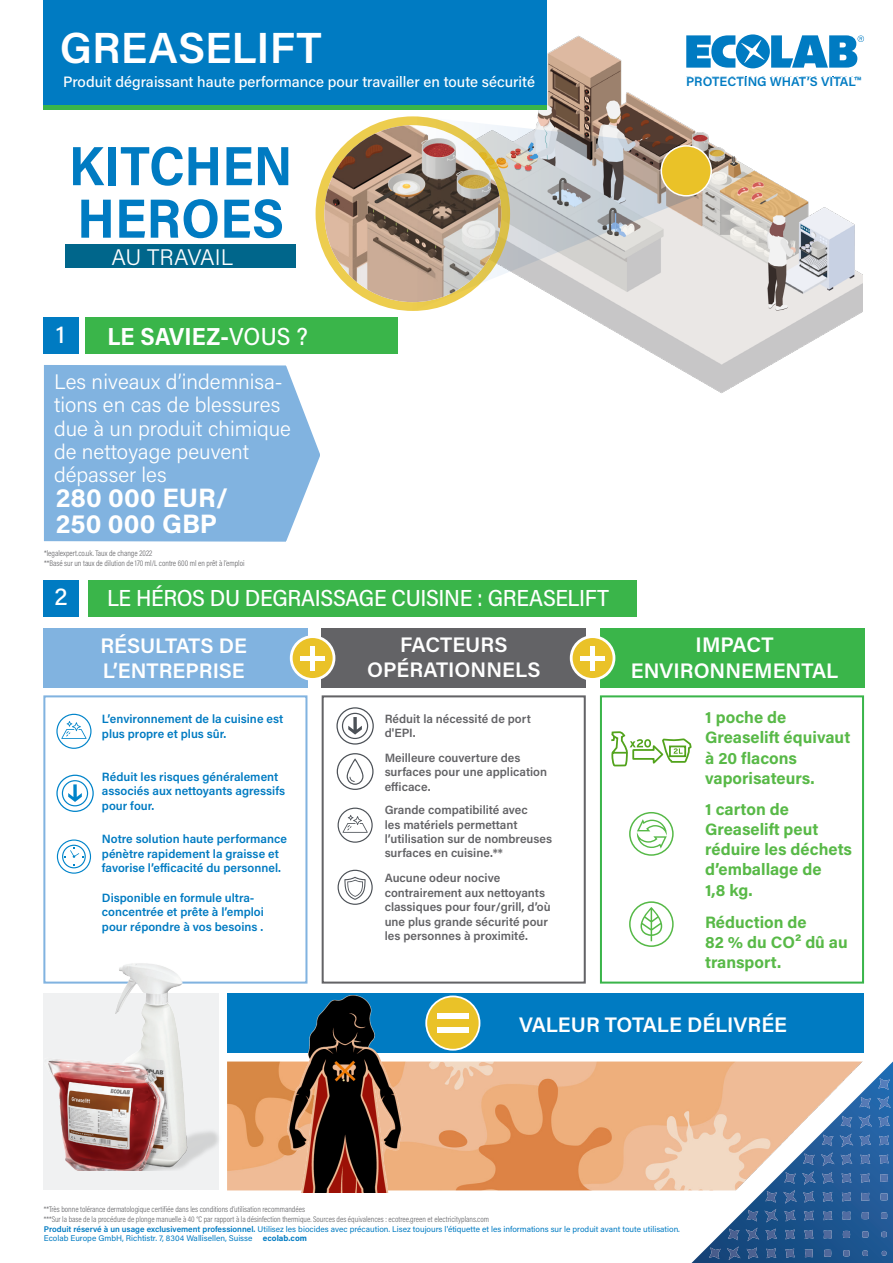
<style>
.page{position:relative;width:893px;height:1263px;background:#fff}
.page>*{position:absolute;margin:0;border:0;box-sizing:border-box;transform-origin:0 0}
.t1{font:700 55.5px/52.5px "Acumin Pro Semi Cond";color:#007bc2}
.t2{font:600 43.5px "Acumin Pro";letter-spacing:.005em;color:#fff}
.t3{font:700 26.7px/25.5px "Acumin Pro";color:#fff}
.t4{font:700 24.75px "Acumin Pro Semi Cond";letter-spacing:.005em;color:#fff}
.t5{font:500 24.75px "Acumin Pro";color:#fff}
.t6{font:500 23.25px "Acumin Pro Semi Cond";letter-spacing:-.015em;color:#fff}
.t7{font:300 22.5px "Acumin Pro";color:#fff}
.t8{font:300 21px/23.2px "Acumin Pro";color:#fff}
.t9{font:600 21px/25.2px "Acumin Pro";color:#fff;text-align:center}
.t10{font:700 16.5px/20.2px "Acumin Pro";color:#58b947}
.t11{font:500 15px "Acumin Pro";color:#fff}
.t12{font:600 12.75px "Acumin Pro";color:#007bc2}
.t13{font:600 12px/14.4px "Acumin Pro";color:#636366}
.t14{font:600 12px/14.4px "Acumin Pro";color:#007bc2}
.t15{font:300 8.25px "Acumin Pro Cond";color:#636366}
.t16{font:8.25px "Acumin Pro";color:#007bc2}
.t17{font:700 8.25px "Acumin Pro";color:#007bc2}
.s1{font-weight:500}
.s2{font-weight:600}
</style>
<div class="page">
<img style="left:379px;top:15px;width:484px;height:378px">
<div style="left:316px;top:116px;width:194px;height:195px;background:#edcd4e;border-radius:50%"></div>
<img style="left:324px;top:125px;width:177px;height:177px;border-radius:88px">
<svg style="left:413px;top:116px;width:282px;height:195px;background:#c3bcb3"></svg>
<div style="left:661px;top:146px;width:50px;height:50px;background:#eac228;border-radius:50%"></div>
<div style="left:661px;top:145px;width:51px;height:52px;border:2px solid #fff;border-radius:50%"></div>
<div style="left:43px;top:993px;width:176px;height:197px;background:#f0f1f2"></div>
<div style="left:44px;top:365px;width:276px;height:177px;background:#81b3e0"></div>
<div style="left:85px;top:318px;width:312px;height:36px;background:#3ab54a"></div>
<div style="left:43px;top:0;width:503px;height:105px;background:#007bc2"></div>
<div style="left:43px;top:105px;width:503px;height:5px;background:#3ab54a"></div>
<svg style="left:686px;top:34px;width:178px;height:34px"></svg>
<svg style="left:691px;top:1061px;width:202px;height:202px"></svg>
<div style="left:65px;top:244px;width:231px;height:24px;background:#00668b"></div>
<div style="left:43px;top:318px;width:36px;height:36px;background:#007bc2"></div>
<div style="left:43px;top:580px;width:36px;height:36px;background:#007bc2"></div>
<div style="left:88px;top:580px;width:548px;height:36px;background:#3ab54a"></div>
<div style="left:43px;top:628px;width:264px;height:60px;background:#81b3e0"></div>
<div style="left:43px;top:695px;width:264px;height:288px;border:2px solid #81b3e0"></div>
<div style="left:600px;top:628px;width:264px;height:60px;background:#3ab54a"></div>
<div style="left:600px;top:695px;width:264px;height:288px;border:2px solid #3ab54a"></div>
<div style="left:322px;top:628px;width:264px;height:60px;background:#636366"></div>
<div style="left:322px;top:695px;width:264px;height:288px;border:2px solid #636366"></div>
<div style="left:227px;top:993px;width:637px;height:60px;background:#007bc2"></div>
<div style="left:291px;top:637px;width:43px;height:42px;background:#eac228;border-radius:50%"></div>
<div style="left:290px;top:635px;width:45px;height:46px;border:3px solid #fff;border-radius:50%"></div>
<div style="left:310px;top:646px;width:5px;height:24px;background:#fff"></div>
<hr style="left:300px;top:656px;width:25px;height:4px;background:#fff">
<div style="left:571px;top:637px;width:43px;height:42px;background:#eac228;border-radius:50%"></div>
<div style="left:570px;top:635px;width:45px;height:46px;border:3px solid #fff;border-radius:50%"></div>
<div style="left:590px;top:646px;width:5px;height:24px;background:#fff"></div>
<hr style="left:580px;top:656px;width:25px;height:4px;background:#fff">
<img style="left:227px;top:1061px;width:655px;height:129px">
<div style="left:426px;top:996px;width:53px;height:54px;background:#eac228;border-radius:50%"></div>
<div style="left:425px;top:995px;width:55px;height:55px;border:2px solid #fff;border-radius:50%"></div>
<div style="left:437px;top:1027px;width:32px;height:5px;background:#fff"></div>
<div style="left:437px;top:1014px;width:32px;height:5px;background:#fff"></div>
<img style="left:288px;top:995px;width:115px;height:197px">
<img style="left:43px;top:951px;width:231px;height:220px">
<svg style="left:338px;top:808px;width:35px;height:35px"></svg>
<svg style="left:56px;top:714px;width:36px;height:35px"></svg>
<svg style="left:338px;top:870px;width:35px;height:35px"></svg>
<svg style="left:57px;top:839px;width:34px;height:35px"></svg>
<svg style="left:337px;top:753px;width:37px;height:37px"></svg>
<svg style="left:629px;top:812px;width:45px;height:44px"></svg>
<svg style="left:56px;top:775px;width:38px;height:37px"></svg>
<svg style="left:336px;top:707px;width:38px;height:38px"></svg>
<svg style="left:611px;top:731px;width:81px;height:36px"></svg>
<svg style="left:629px;top:901px;width:45px;height:46px"></svg>
<div style="left:686px;top:77px;width:186px;height:31px;background:#fff"></div>
<p class="t2" style="left:60px;top:17px;width:263px">GREASELIFT</p>
<p class="t11" style="left:63px;top:71px;width:473px">Produit dégraissant haute performance pour travailler en toute sécurité</p>
<p class="t1" style="left:69px;top:137px;width:225px">KITCHEN<br>HEROES</p>
<p class="t7" style="left:111px;top:241px;width:123px">AU TRAVAIL</p>
<p class="t12" style="left:686px;top:73px;width:176px">PROTECTING WHAT’S VITAL™</p>
<p class="t5" style="left:56px;top:317px;width:11px">1</p>
<p class="t4" style="left:107px;top:319px;width:202px">LE SAVIEZ-<span class="s1">VOUS ?</span></p>
<p class="t8" style="left:54px;top:369px;width:239px">Les niveaux d’indemnisa&shy;tions en cas de blessures due à un produit chimique de nettoyage peuvent dépasser les</p>
<p class="t3" style="left:56px;top:484px;width:174px">280 000 EUR/<br>250 000 GBP</p>
<p class="t15" style="left:44px;top:548px;width:110px">*legalexpert.co.uk. Taux de change 2022</p>
<p class="t15" style="left:44px;top:558px;width:202px">**Basé sur un taux de dilution de 170 ml/L contre 600 ml en prêt à l’emploi</p>
<p class="t6" style="left:107px;top:582px;width:504px">LE HÉROS DU DEGRAISSAGE CUISINE : GREASELIFT</p>
<p class="t9" style="left:100px;top:632px;width:148px;text-align:left">RÉSULTATS DE<br>L’ENTREPRISE</p>
<p class="t9" style="left:367px;top:631px;width:175px">FACTEURS<br>OPÉRATIONNELS</p>
<p class="t9" style="left:631px;top:632px;width:209px">IMPACT<br>ENVIRONNEMENTAL</p>
<p class="t5" style="left:54px;top:579px;width:15px">2</p>
<p class="t14" style="left:102px;top:711px;width:183px">L’environnement de la cuisine est plus propre et plus sûr.</p>
<p class="t14" style="left:102px;top:769px;width:185px">Réduit les risques généralement associés aux nettoyants agressifs pour four.</p>
<p class="t14" style="left:102px;top:831px;width:187px">Notre solution haute performance pénètre rapidement la graisse et favorise l’efficacité du personnel.</p>
<p class="t14" style="left:102px;top:890px;width:163px">Disponible en formule ultra&shy;concentrée et prête à l’emploi pour répondre à vos besoins .</p>
<p class="t13" style="left:385px;top:711px;width:148px">Réduit la nécessité de port d'EPI.</p>
<p class="t13" style="left:385px;top:750px;width:164px">Meilleure couverture des surfaces pour une application efficace.</p>
<p class="t13" style="left:385px;top:802px;width:169px">Grande compatibilité avec<br>les matériels permettant l’utilisation sur de nombreuses surfaces en cuisine.**</p>
<p class="t13" style="left:385px;top:870px;width:167px">Aucune odeur nocive contrairement aux nettoyants classiques pour four/grill, d’où une plus grande sécurité pour les personnes à proximité.</p>
<p class="t10" style="left:705px;top:706px;width:147px">1 poche de<br>Greaselift équivaut à 20 flacons vaporisateurs.</p>
<p class="t10" style="left:705px;top:798px;width:148px">1 carton de<br>Greaselift peut réduire les déchets d’emballage de<br>1,8 kg.</p>
<p class="t10" style="left:705px;top:911px;width:144px">Réduction de<br>82 % du CO² dû au transport.</p>
<p class="t9" style="left:519px;top:1011px;width:269px">VALEUR TOTALE DÉLIVRÉE</p>
<p class="t15" style="left:44px;top:1203px;width:263px">**Très bonne tolérance dermatologique certifiée dans les conditions d’utilisation recommandées</p>
<p class="t15" style="left:44px;top:1213px;width:447px">***Sur la base de la procédure de plonge manuelle à 40 °C par rapport à la désinfection thermique. Sources des équivalences : ecotree.green et electricityplans.com</p>
<p class="t16" style="left:44px;top:1223px;width:638px"><span class="s2">Produit réservé à un usage exclusivement professionnel.</span> Utilisez les biocides avec précaution. Lisez toujours l'étiquette et les informations sur le produit avant toute utilisation.</p>
<p class="t16" style="left:44px;top:1233px;width:210px">Ecolab Europe GmbH, Richtistr. 7, 8304 Wallisellen, Suisse</p>
<p class="t17" style="left:263px;top:1233px;width:46px">ecolab.com</p>
</div>
